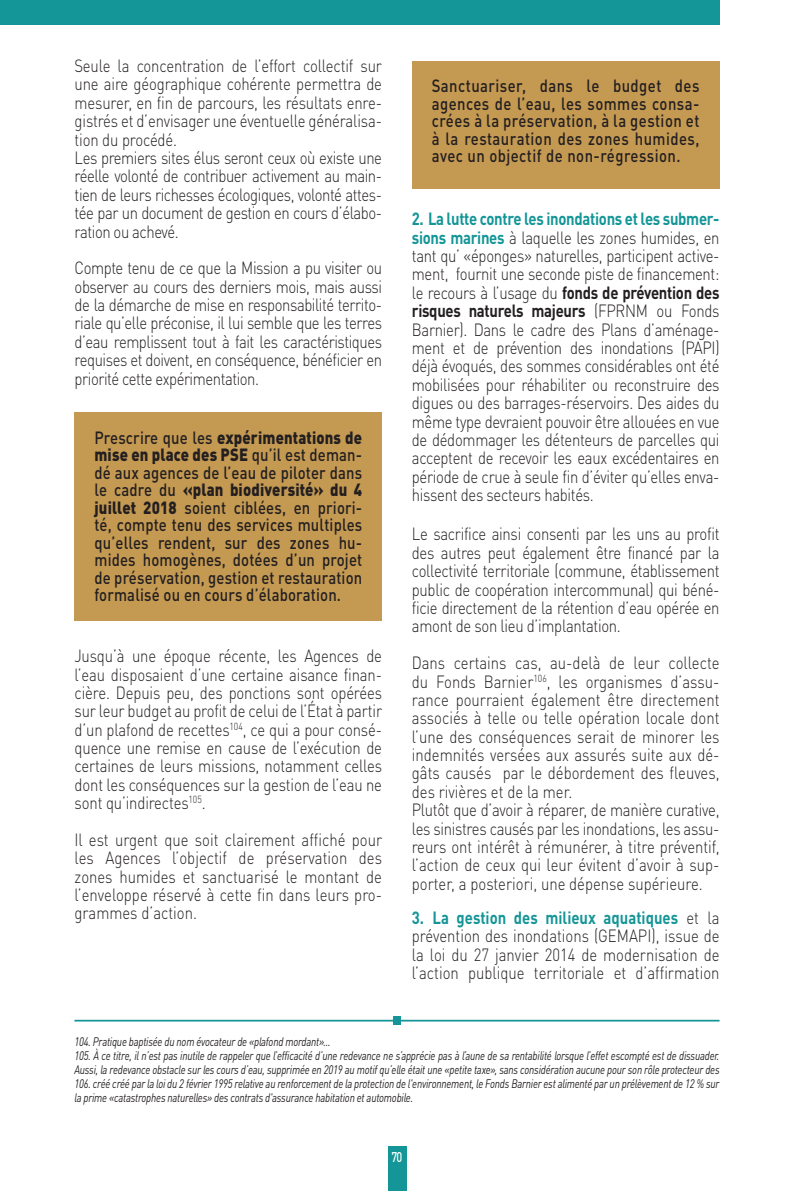
<style>
.page{position:relative;width:794px;height:1191px;background:#fff}
.page>*{position:absolute;margin:0;border:0;box-sizing:border-box;transform-origin:0 0}
.t1{font:300 17.5px/18.4px "DIN Pro";letter-spacing:-.01em;color:#231f20;text-align:justify;scale:.85 1}
.t2{font:500 17.5px/17.5px "DIN Pro";letter-spacing:.01em;color:#231f20;text-align:justify;scale:.85 1}
.t3{font:300 17.5px/18.4px "DIN Pro";letter-spacing:-.03em;color:#231f20;scale:.85 1}
.t4{font:500 14px "DIN Pro";color:#fff;scale:.78 1}
.t5{font:italic 12.25px/14px "DIN Pro";letter-spacing:-.02em;color:#231f20;scale:.8 1}
.s1{font-weight:900}
.s2{font-weight:700;color:#149597}
.s3{font-weight:700}
</style>
<div class="page">
<div style="left:387px;top:1146px;width:19px;height:45px;background:#149597"></div>
<div style="left:0;top:0;width:719px;height:25px;background:#149597"></div>
<hr style="left:74px;top:1019px;width:645px;height:2px;background:#149597">
<div style="left:393px;top:1016px;width:7px;height:8px;background:#149597"></div>
<div style="left:75px;top:412px;width:307px;height:208px;background:#c49952"></div>
<div style="left:412px;top:61px;width:307px;height:128px;background:#c49952"></div>
<p class="t3" style="left:75px;top:55px;width:363px">Seule la concentration de l’effort collectif sur une aire géographique cohérente permettra de mesurer, en fin de parcours, les résultats enre&shy;gistrés et d’envisager une éventuelle généralisa&shy;tion du procédé.<br>Les premiers sites élus seront ceux où existe une réelle volonté de contribuer activement au main&shy;tien de leurs richesses écologiques, volonté attes&shy;tée par un document de gestion en cours d’élabo&shy;ration ou achevé.</p>
<p class="t1" style="left:75px;top:257px;width:363px">Compte tenu de ce que la Mission a pu visiter ou observer au cours des derniers mois, mais aussi de la démarche de mise en responsabilité territo&shy;riale qu’elle préconise, il lui semble que les terres d’eau remplissent tout à fait les caractéristiques requises et doivent, en conséquence, bénéficier en priorité cette expérimentation.</p>
<p class="t2" style="left:94px;top:426px;width:316px">Prescrire que les <span class="s1">expérimentations de mise en place des PSE</span> qu’il est deman&shy;dé aux agences de l’eau de piloter dans le cadre du <span class="s1">«plan biodiversité» du 4 juillet 2018</span> soient ciblées, en priori&shy;té, compte tenu des services multiples qu’elles rendent, sur des zones hu&shy;mides homogènes, dotées d’un projet de préservation, gestion et restauration formalisé ou en cours d’élaboration.</p>
<p class="t1" style="left:75px;top:645px;width:363px">Jusqu’à une époque récente, les Agences de l’eau disposaient d’une certaine aisance finan&shy;cière. Depuis peu, des ponctions sont opérées sur leur budget au profit de celui de l’État à partir d’un plafond de recettes<sup>104</sup>, ce qui a pour consé&shy;quence une remise en cause de l’exécution de certaines de leurs missions, notamment celles dont les conséquences sur la gestion de l’eau ne sont qu’indirectes<sup>105</sup>.</p>
<p class="t1" style="left:75px;top:829px;width:363px">Il est urgent que soit clairement affiché pour les Agences l’objectif de préservation des zones humides et sanctuarisé le montant de l’enveloppe réservé à cette fin dans leurs pro&shy;grammes d’action.</p>
<p class="t2" style="left:432px;top:75px;width:316px">Sanctuariser, dans le budget des agences de l’eau, les sommes consa&shy;crées à la préservation, à la gestion et à la restauration des zones humides, avec un objectif de non-régression.</p>
<p class="t1" style="left:412px;top:208px;width:363px"><span class="s2">2. La lutte contre les inondations et les submer&shy;sions marines</span> à laquelle les zones humides, en tant qu’ «éponges» naturelles, participent active&shy;ment, fournit une seconde piste de financement: le recours à l’usage du <span class="s3">fonds de prévention des risques naturels majeurs</span> (FPRNM ou Fonds Barnier). Dans le cadre des Plans d’aménage&shy;ment et de prévention des inondations (PAPI) déjà évoqués, des sommes considérables ont été mobilisées pour réhabiliter ou reconstruire des digues ou des barrages-réservoirs. Des aides du même type devraient pouvoir être allouées en vue de dédommager les détenteurs de parcelles qui acceptent de recevoir les eaux excédentaires en période de crue à seule fin d’éviter qu’elles enva&shy;hissent des secteurs habités.</p>
<p class="t1" style="left:412px;top:523px;width:363px">Le sacrifice ainsi consenti par les uns au profit des autres peut également être financé par la collectivité territoriale (commune, établissement public de coopération intercommunal) qui béné&shy;ficie directement de la rétention d’eau opérée en amont de son lieu d’implantation.</p>
<p class="t1" style="left:412px;top:652px;width:363px;text-align:left">Dans certains cas, au-delà de leur collecte du Fonds Barnier<sup>106</sup>, les organismes d’assu&shy;rance pourraient également être directement associés à telle ou telle opération locale dont l’une des conséquences serait de minorer les indemnités versées aux assurés suite aux dé&shy;gâts causés par le débordement des fleuves, des rivières et de la mer.<br>Plutôt que d’avoir à réparer, de manière curative, les sinistres causés par les inondations, les assu&shy;reurs ont intérêt à rémunérer, à titre préventif, l’action de ceux qui leur évitent d’avoir à sup&shy;porter, a posteriori, une dépense supérieure.</p>
<p class="t1" style="left:412px;top:906px;width:363px"><span class="s2">3. La gestion des milieux aquatiques</span> et la prévention des inondations (GEMAPI), issue de la loi du 27 janvier 2014 de modernisation de l’action publique territoriale et d’affirmation</p>
<p class="t5" style="left:74px;top:1033px;width:808px">104. Pratique baptisée du nom évocateur de «plafond mordant»...<br>105. À ce titre, il n’est pas inutile de rappeler que l’efficacité d’une redevance ne s’apprécie pas à l’aune de sa rentabilité lorsque l’effet escompté est de dissuader.<br>Aussi, la redevance obstacle sur les cours d’eau, supprimée en 2019 au motif qu’elle était une «petite taxe», sans considération aucune pour son rôle protecteur des 106. créé créé par la loi du 2 février 1995 relative au renforcement de la protection de l'environnement, le Fonds Barnier est alimenté par un prélèvement de 12 % sur la prime «catastrophes naturelles» des contrats d'assurance habitation et automobile.</p>
<p class="t4" style="left:391px;top:1145px;width:15px">70</p>
</div>
